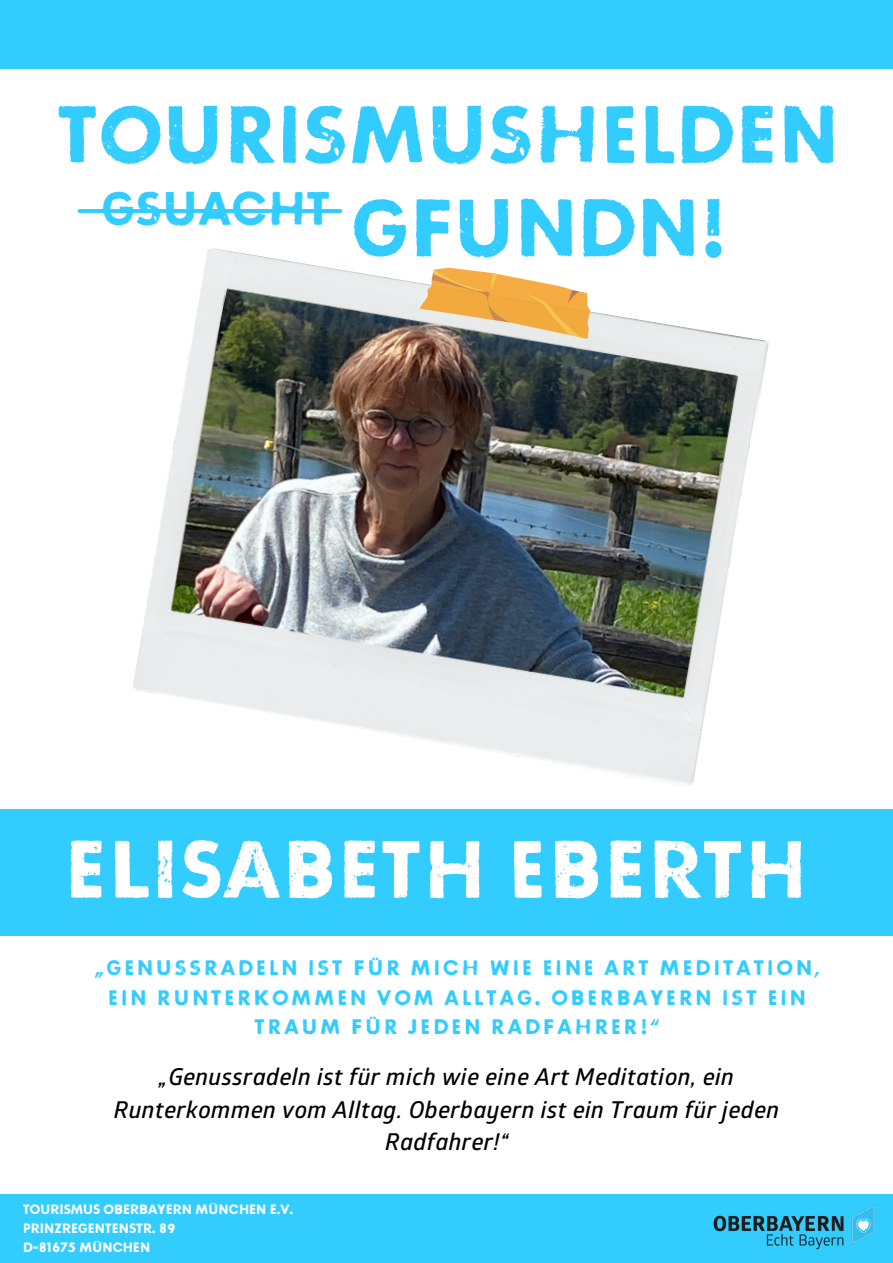
<style>
.page{position:relative;width:893px;height:1263px;background:#fff}
.page>*{position:absolute;margin:0;border:0;box-sizing:border-box;transform-origin:0 0}
.t1{font:81px "Righthere rightnow";color:#3cf}
.t2{font:81px "Righthere rightnow";letter-spacing:.02em;color:#fff}
.t3{font:47.25px "Righthere rightnow";color:#3cf}
.t4{font:italic 600 23.25px/32.1px "Glober";letter-spacing:.02em;color:#000;text-align:center}
.t5{font:21px/29.2px "Righthere rightnow";letter-spacing:.13em;color:#3cf;text-align:center}
.t6{font:13.5px "Righthere rightnow";color:#fff}
</style>
<div class="page">
<div style="left:0;top:809px;width:893px;height:126px;background:#3cf"></div>
<hr style="left:80px;top:209px;width:260px;height:4px;background:#3cf">
<div style="left:0;top:1195px;width:893px;height:68px;background:#3cf"></div>
<img style="left:695px;top:1194px;width:198px;height:56px">
<div style="left:0;top:0;width:893px;height:69px;background:#3cf"></div>
<img style="left:133px;top:248px;width:636px;height:537px">
<img style="left:406px;top:248px;width:202px;height:158px">
<p class="t1" style="left:58px;top:95px;width:784px">TOURISMUSHELDEN</p>
<p class="t3" style="left:101px;top:186px;width:231px">GSUACHT</p>
<p class="t1" style="left:351px;top:188px;width:377px">GFUNDN!</p>
<p class="t2" style="left:65px;top:830px;width:743px">ELISABETH EBERTH</p>
<p class="t5" style="left:94px;top:954px;width:727px">„GENUSSRADELN IST FÜR MICH WIE EINE ART MEDITATION,<br>EIN RUNTERKOMMEN VOM ALLTAG. OBERBAYERN IST EIN<br>TRAUM FÜR JEDEN RADFAHRER!“</p>
<p class="t4" style="left:114px;top:1065px;width:667px">„Genussradeln ist für mich wie eine Art Meditation, ein<br>Runterkommen vom Alltag. Oberbayern ist ein Traum für jeden<br>Radfahrer!“</p>
<p class="t6" style="left:23px;top:1203px;width:272px">TOURISMUS OBERBAYERN MÜNCHEN E.V.</p>
<p class="t6" style="left:23px;top:1222px;width:154px">PRINZREGENTENSTR. 89</p>
<p class="t6" style="left:23px;top:1240px;width:129px">D-81675 MÜNCHEN</p>
</div>
